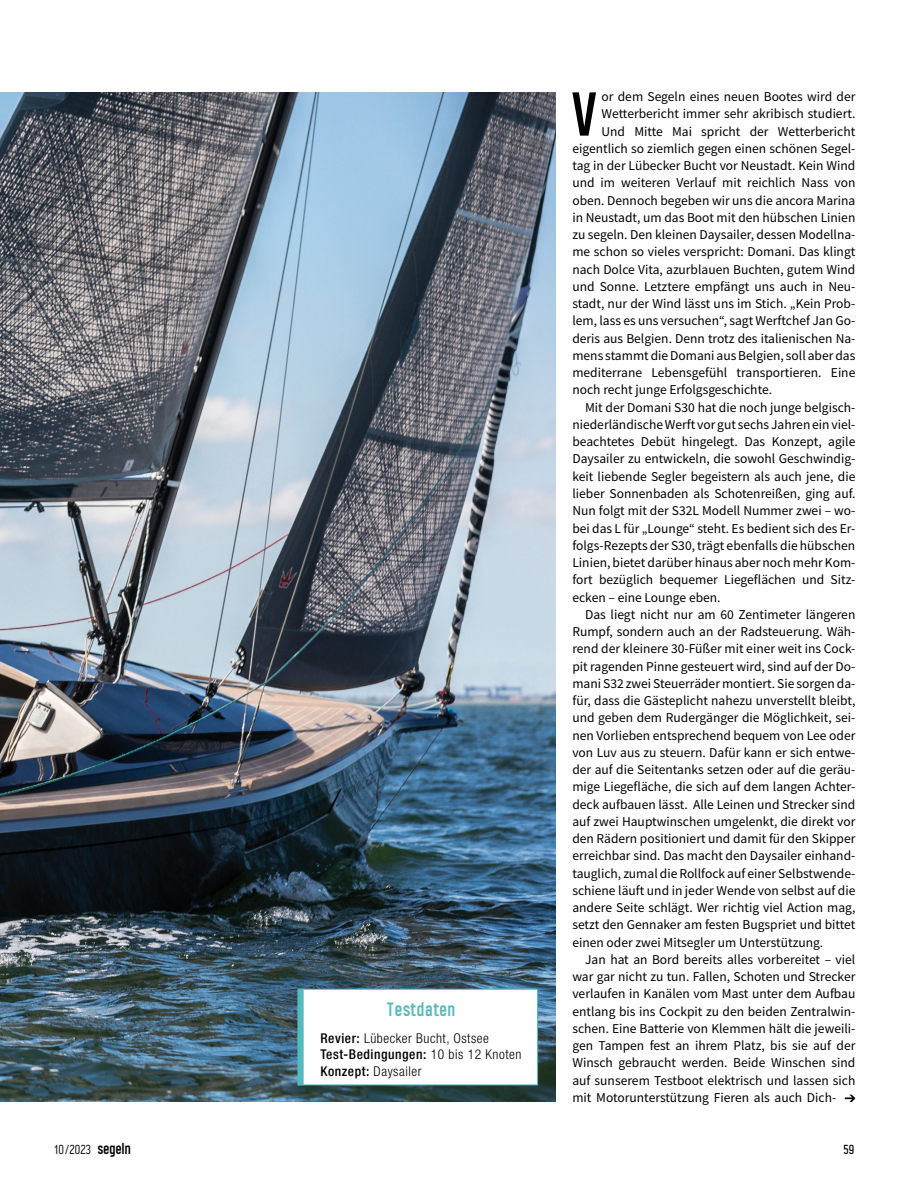
<style>
.page{position:relative;width:915px;height:1191px;background:#fff}
.page>*{position:absolute;margin:0;border:0;box-sizing:border-box;transform-origin:0 0}
._04_Lauf_Initial{font:700 60.15px "Alasar";color:#000}
._02_Head_Kasten{font:700 18.75px "Alasar";letter-spacing:.03em;color:#54babe}
._04_Lauf_Einzug{font:13.5px/17.2px "Source Sans Pro";color:#000;text-align:justify}
._04_Lauf_Initial-2{font:13.5px "Source Sans Pro";color:#000}
._04_Lauf_Kasten_News_Aufzaehlung{font:300 condensed 13.5px "Helvetica Neue LT Pro";letter-spacing:.04em;color:#000}
._04_Lauf_Kasten_News_Aufzaehlung-2{font:500 condensed 13.5px "Helvetica Neue LT Pro";letter-spacing:.04em;color:#000}
.t1{font:12.75px "Alasar";color:#000}
.t2{font:500 12.75px "Alasar";color:#000}
.s1{font-weight:500}
.s2{font-weight:300}
.s3{font-weight:700;font-size:15px}
</style>
<div class="page">
<img style="left:0;top:92px;width:555px;height:1010px">
<div style="left:298px;top:989px;width:239px;height:96px;background:#fff"></div>
<div style="left:297px;top:988px;width:241px;height:97px;border:1px solid #54babe"></div>
<div style="left:297px;top:988px;width:6px;height:97px;background:#54babe"></div>
<svg style="left:844px;top:1094px;width:11px;height:8px"></svg>
<p class="_02_Head_Kasten" style="left:388px;top:997px;width:70px">Testdaten</p>
<p class="_04_Lauf_Kasten_News_Aufzaehlung" style="left:320px;top:1030px;width:170px"><span class="s1">Revier:</span> Lübecker Bucht, Ostsee</p>
<p class="_04_Lauf_Kasten_News_Aufzaehlung-2" style="left:320px;top:1046px;width:202px">Test-Bedingungen: <span class="s2">10 bis 12 Knoten</span></p>
<p class="_04_Lauf_Kasten_News_Aufzaehlung" style="left:320px;top:1063px;width:102px"><span class="s1">Konzept:</span> Daysailer</p>
<p class="_04_Lauf_Initial" style="left:574px;top:76px;width:27px">V</p>
<p class="_04_Lauf_Initial-2" style="left:601px;top:88px;width:255px">or dem Segeln eines neuen Bootes wird der</p>
<p class="_04_Lauf_Initial-2" style="left:601px;top:105px;width:255px">Wetterbericht immer sehr akribisch studiert.</p>
<p class="_04_Lauf_Initial-2" style="left:601px;top:123px;width:255px">Und Mitte Mai spricht der Wetterbericht</p>
<p class="_04_Lauf_Initial-2" style="left:572px;top:140px;width:284px">eigentlich so ziemlich gegen einen schönen Segel-</p>
<p class="_04_Lauf_Initial-2" style="left:572px;top:157px;width:284px">tag in der Lübecker Bucht vor Neustadt. Kein Wind</p>
<p class="_04_Lauf_Initial-2" style="left:572px;top:174px;width:284px">und im weiteren Verlauf mit reichlich Nass von</p>
<p class="_04_Lauf_Initial-2" style="left:572px;top:192px;width:284px">oben. Dennoch begeben wir uns die ancora Marina</p>
<p class="_04_Lauf_Initial-2" style="left:572px;top:209px;width:284px">in Neustadt, um das Boot mit den hübschen Linien</p>
<p class="_04_Lauf_Initial-2" style="left:572px;top:226px;width:284px">zu segeln. Den kleinen Daysailer, dessen Modellna-</p>
<p class="_04_Lauf_Initial-2" style="left:572px;top:243px;width:284px">me schon so vieles verspricht: Domani. Das klingt</p>
<p class="_04_Lauf_Initial-2" style="left:572px;top:261px;width:284px">nach Dolce Vita, azurblauen Buchten, gutem Wind</p>
<p class="_04_Lauf_Initial-2" style="left:572px;top:278px;width:284px">und Sonne. Letztere empfängt uns auch in Neu-</p>
<p class="_04_Lauf_Initial-2" style="left:572px;top:295px;width:284px">stadt, nur der Wind lässt uns im Stich. „Kein Prob-</p>
<p class="_04_Lauf_Initial-2" style="left:572px;top:312px;width:284px">lem, lass es uns versuchen“, sagt Werftchef Jan Go-</p>
<p class="_04_Lauf_Initial-2" style="left:572px;top:330px;width:284px">deris aus Belgien. Denn trotz des italienischen Na-</p>
<p class="_04_Lauf_Initial-2" style="left:572px;top:347px;width:284px">mens stammt die Domani aus Belgien, soll aber das</p>
<p class="_04_Lauf_Initial-2" style="left:572px;top:364px;width:284px">mediterrane Lebensgefühl transportieren. Eine</p>
<p class="_04_Lauf_Initial-2" style="left:572px;top:381px;width:201px">noch recht junge Erfolgsgeschichte.</p>
<p class="_04_Lauf_Einzug" style="left:572px;top:398px;width:284px;text-indent:13px">Mit der Domani S30 hat die noch junge belgisch&shy;niederländische Werft vor gut sechs Jahren ein viel&shy;beachtetes Debüt hingelegt. Das Konzept, agile Daysailer zu entwickeln, die sowohl Geschwindig&shy;keit liebende Segler begeistern als auch jene, die lieber Sonnenbaden als Schotenreißen, ging auf.<br>Nun folgt mit der S32L Modell Nummer zwei – wo&shy;bei das L für „Lounge“ steht. Es bedient sich des Er&shy;folgs-Rezepts der S30, trägt ebenfalls die hübschen Linien, bietet darüber hinaus aber noch mehr Kom&shy;fort bezüglich bequemer Liegeflächen und Sitz&shy;ecken – eine Lounge eben.</p>
<p class="_04_Lauf_Einzug" style="left:572px;top:605px;width:284px;text-indent:13px">Das liegt nicht nur am 60 Zentimeter längeren Rumpf, sondern auch an der Radsteuerung. Wäh&shy;rend der kleinere 30-Füßer mit einer weit ins Cock&shy;pit ragenden Pinne gesteuert wird, sind auf der Do&shy;mani S32 zwei Steuerräder montiert. Sie sorgen da&shy;für, dass die Gästeplicht nahezu unverstellt bleibt, und geben dem Rudergänger die Möglichkeit, sei&shy;nen Vorlieben entsprechend bequem von Lee oder von Luv aus zu steuern. Dafür kann er sich entwe&shy;der auf die Seitentanks setzen oder auf die geräu&shy;mige Liegefläche, die sich auf dem langen Achter&shy;deck aufbauen lässt. Alle Leinen und Strecker sind auf zwei Hauptwinschen umgelenkt, die direkt vor den Rädern positioniert und damit für den Skipper erreichbar sind. Das macht den Daysailer einhand&shy;tauglich, zumal die Rollfock auf einer Selbstwende&shy;schiene läuft und in jeder Wende von selbst auf die andere Seite schlägt. Wer richtig viel Action mag, setzt den Gennaker am festen Bugspriet und bittet einen oder zwei Mitsegler um Unterstützung.</p>
<p class="_04_Lauf_Einzug" style="left:572px;top:950px;width:284px;text-indent:13px">Jan hat an Bord bereits alles vorbereitet – viel war gar nicht zu tun. Fallen, Schoten und Strecker verlaufen in Kanälen vom Mast unter dem Aufbau entlang bis ins Cockpit zu den beiden Zentralwin&shy;schen. Eine Batterie von Klemmen hält die jeweili&shy;gen Tampen fest an ihrem Platz, bis sie auf der Winsch gebraucht werden. Beide Winschen sind auf sunserem Testboot elektrisch und lassen sich mit Motorunterstützung Fieren als auch Dich-</p>
<p class="t1" style="left:55px;top:1141px;width:78px">10/2023 <span class="s3">segeln</span></p>
<p class="t2" style="left:843px;top:1141px;width:13px">59</p>
</div>
